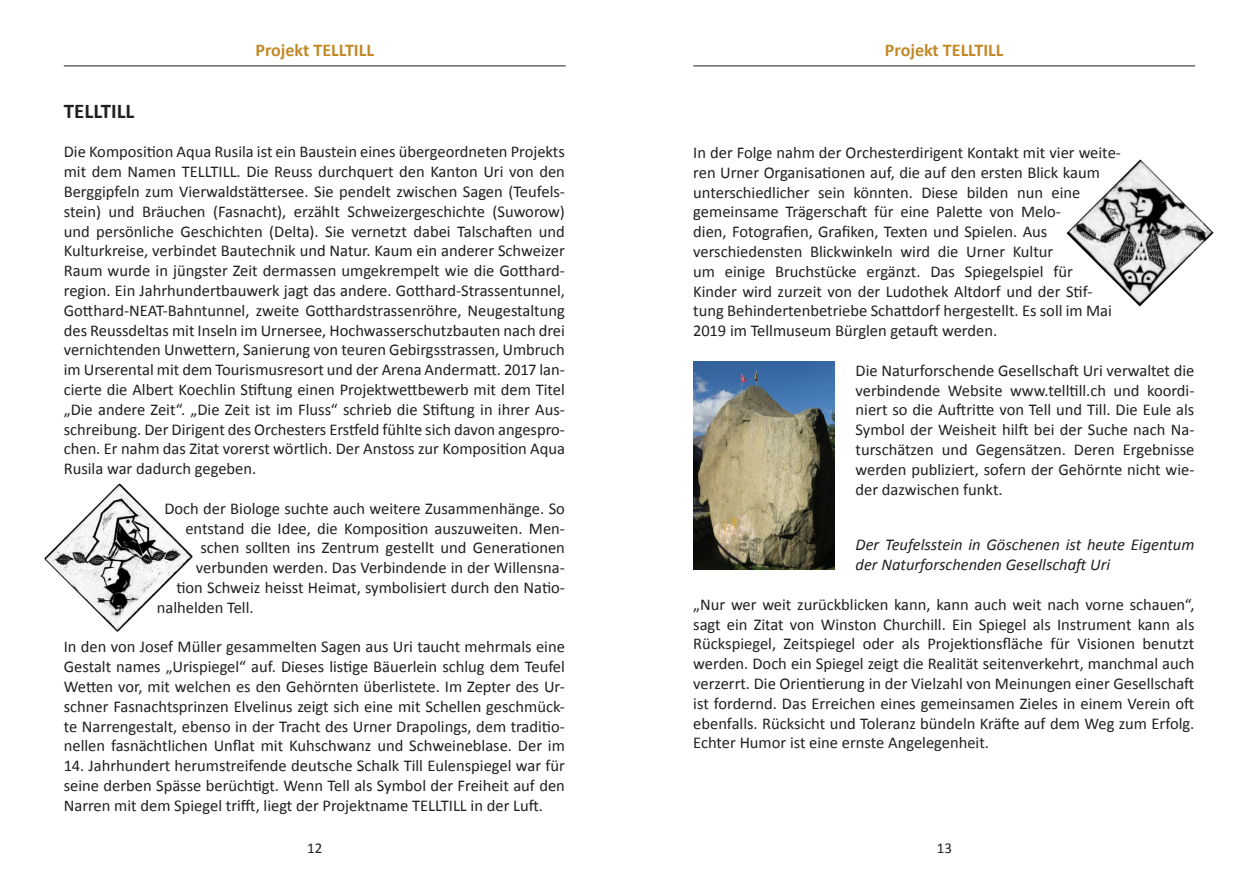
<style>
.page{position:relative;width:1259px;height:893px;background:#fff}
.page>*{position:absolute;margin:0;border:0;box-sizing:border-box;transform-origin:0 0}
.t1{font:700 21px "Calibri";color:#231f20}
.t2{font:700 18px "Calibri";color:#c38826}
.t3{font:16.5px/19.8px "Calibri";color:#231f20;text-align:justify}
.t4{font:italic 16.5px/19.8px "Calibri";color:#231f20}
.t5{font:15px "Calibri";color:#231f20}
</style>
<div class="page">
<hr style="left:693px;top:65px;width:502px;height:1px;background:#231f20">
<hr style="left:64px;top:65px;width:502px;height:1px;background:#231f20">
<img style="left:44px;top:484px;width:148px;height:148px">
<img style="left:1066px;top:159px;width:147px;height:147px">
<img style="left:693px;top:361px;width:141px;height:208px">
<p class="t2" style="left:255px;top:39px;width:120px">Projekt TELLTILL</p>
<p class="t2" style="left:885px;top:39px;width:120px">Projekt TELLTILL</p>
<p class="t1" style="left:64px;top:97px;width:72px">TELLTILL</p>
<p class="t3" style="left:64px;top:142px;width:503px">Die Komposition Aqua Rusila ist ein Baustein eines übergeordneten Projekts mit dem Namen TELLTILL. Die Reuss durchquert den Kanton Uri von den Berggipfeln zum Vierwaldstättersee. Sie pendelt zwischen Sagen (Teufels&shy;stein) und Bräuchen (Fasnacht), erzählt Schweizergeschichte (Suworow) und persönliche Geschichten (Delta). Sie vernetzt dabei Talschaften und Kulturkreise, verbindet Bautechnik und Natur. Kaum ein anderer Schweizer Raum wurde in jüngster Zeit dermassen umgekrempelt wie die Gotthard&shy;region. Ein Jahrhundertbauwerk jagt das andere. Gotthard-Strassentunnel, Gotthard-NEAT-Bahntunnel, zweite Gotthardstrassenröhre, Neugestaltung des Reussdeltas mit Inseln im Urnersee, Hochwasserschutzbauten nach drei vernichtenden Unwettern, Sanierung von teuren Gebirgsstrassen, Umbruch im Urserental mit dem Tourismusresort und der Arena Andermatt. 2017 lan&shy;cierte die Albert Koechlin Stiftung einen Projektwettbewerb mit dem Titel „Die andere Zeit“. „Die Zeit ist im Fluss“ schrieb die Stiftung in ihrer Aus&shy;schreibung. Der Dirigent des Orchesters Erstfeld fühlte sich davon angespro&shy;chen. Er nahm das Zitat vorerst wörtlich. Der Anstoss zur Komposition Aqua Rusila war dadurch gegeben.</p>
<p class="t3" style="left:164px;top:498px;width:402px">Doch der Biologe suchte auch weitere Zusammenhänge. So</p>
<p class="t3" style="left:185px;top:518px;width:381px">entstand die Idee, die Komposition auszuweiten. Men-</p>
<p class="t3" style="left:200px;top:538px;width:366px">schen sollten ins Zentrum gestellt und Generationen</p>
<p class="t3" style="left:196px;top:558px;width:370px">verbunden werden. Das Verbindende in der Willensna-</p>
<p class="t3" style="left:176px;top:578px;width:390px">tion Schweiz heisst Heimat, symbolisiert durch den Natio-</p>
<p class="t3" style="left:157px;top:597px;width:98px">nalhelden Tell.</p>
<p class="t3" style="left:64px;top:637px;width:503px">In den von Josef Müller gesammelten Sagen aus Uri taucht mehrmals eine Gestalt names „Urispiegel“ auf. Dieses listige Bäuerlein schlug dem Teufel Wetten vor, mit welchen es den Gehörnten überlistete. Im Zepter des Ur&shy;schner Fasnachtsprinzen Elvelinus zeigt sich eine mit Schellen geschmück&shy;te Narrengestalt, ebenso in der Tracht des Urner Drapolings, dem traditio&shy;nellen fasnächtlichen Unflat mit Kuhschwanz und Schweineblase. Der im</p>
<p class="t3" style="left:64px;top:756px;width:502px">14. Jahrhundert herumstreifende deutsche Schalk Till Eulenspiegel war für seine derben Spässe berüchtigt. Wenn Tell als Symbol der Freiheit auf den Narren mit dem Spiegel trifft, liegt der Projektname TELLTILL in der Luft.</p>
<p class="t3" style="left:693px;top:143px;width:429px;text-align:left">In der Folge nahm der Orchesterdirigent Kontakt mit vier weite&shy;ren Urner Organisationen auf, die auf den ersten Blick kaum unterschiedlicher sein könnten. Diese bilden nun eine gemeinsame Trägerschaft für eine Palette von Melo-<br>dien, Fotografien, Grafiken, Texten und Spielen. Aus verschiedensten Blickwinkeln wird die Urner Kultur<br>um einige Bruchstücke ergänzt. Das Spiegelspiel für<br>Kinder wird zurzeit von der Ludothek Altdorf und der Stif&shy;tung Behindertenbetriebe Schattdorf hergestellt. Es soll im Mai 2019 im Tellmuseum Bürglen getauft werden.</p>
<p class="t3" style="left:855px;top:360px;width:340px">Die Naturforschende Gesellschaft Uri verwaltet die verbindende Website www.telltill.ch und koordi&shy;niert so die Auftritte von Tell und Till. Die Eule als Symbol der Weisheit hilft bei der Suche nach Na&shy;turschätzen und Gegensätzen. Deren Ergebnisse werden publiziert, sofern der Gehörnte nicht wie&shy;der dazwischen funkt.</p>
<p class="t4" style="left:855px;top:534px;width:340px">Der Teufelsstein in Göschenen ist heute Eigentum der Naturforschenden Gesellschaft Uri</p>
<p class="t3" style="left:693px;top:594px;width:503px">„Nur wer weit zurückblicken kann, kann auch weit nach vorne schauen“, sagt ein Zitat von Winston Churchill. Ein Spiegel als Instrument kann als Rückspiegel, Zeitspiegel oder als Projektionsfläche für Visionen benutzt werden. Doch ein Spiegel zeigt die Realität seitenverkehrt, manchmal auch verzerrt. Die Orientierung in der Vielzahl von Meinungen einer Gesellschaft ist fordernd. Das Erreichen eines gemeinsamen Zieles in einem Verein oft ebenfalls. Rücksicht und Toleranz bündeln Kräfte auf dem Weg zum Erfolg.<br>Echter Humor ist eine ernste Angelegenheit.</p>
<p class="t5" style="left:307px;top:839px;width:17px">12</p>
<p class="t5" style="left:936px;top:839px;width:17px">13</p>
</div>
